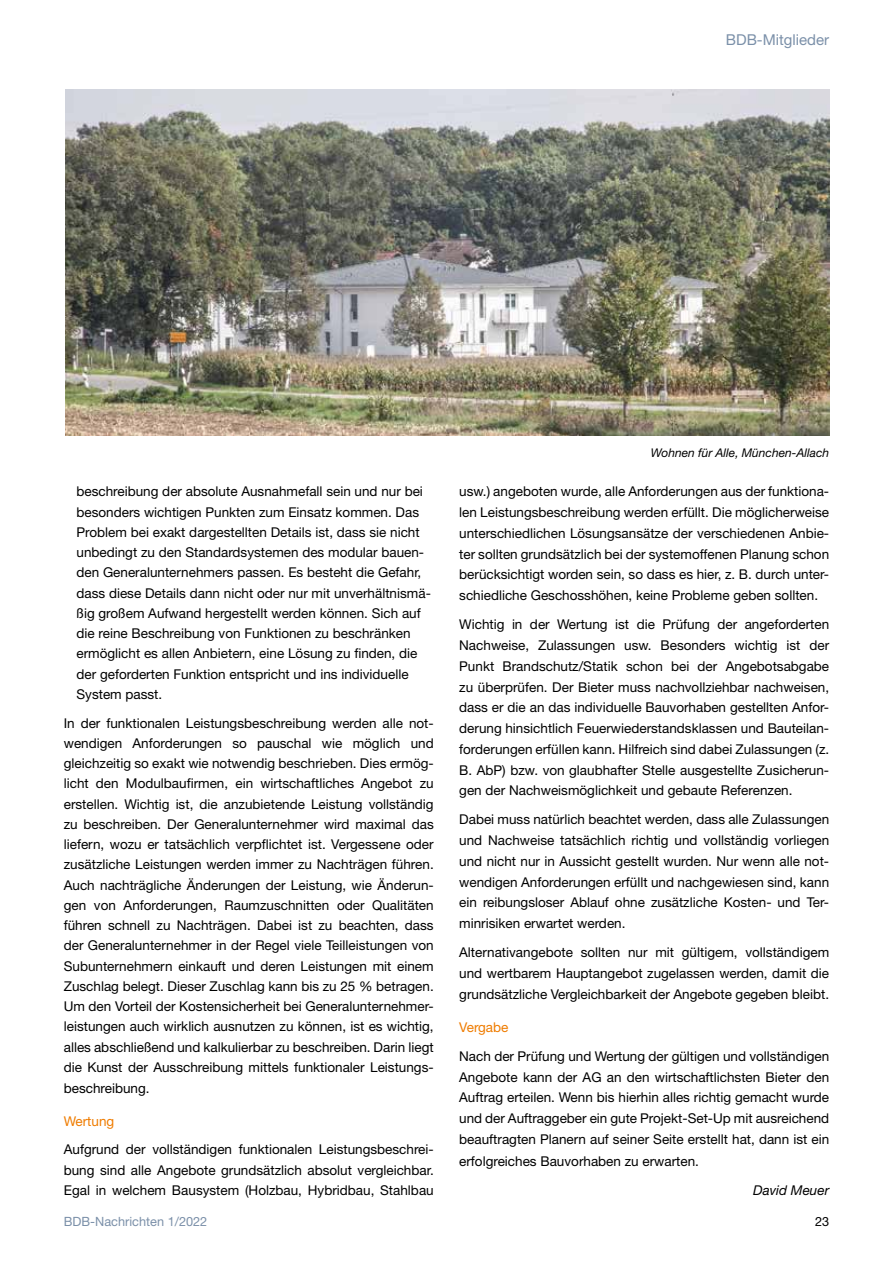
<style>
.page{position:relative;width:893px;height:1263px;background:#fff}
.page>*{position:absolute;margin:0;border:0;box-sizing:border-box;transform-origin:0 0}
.t1{font:15px "Helvetica Neue LT Std";color:#7b90a9}
.t2{font:13.5px/20.2px "Helvetica Neue LT Std";color:#000;text-align:justify}
.t3{font:13.5px "Helvetica Neue LT Std";color:#ef7c00}
.t4{font:italic 13.5px "Helvetica Neue LT Std";color:#000}
.t5{font:12.75px "Helvetica Neue LT Std";color:#7b90a9}
.t6{font:12.75px "Helvetica Neue LT Std";color:#000}
.t7{font:italic 12px "Helvetica Neue LT Std";color:#000}
</style>
<div class="page">
<img style="left:66px;top:89px;width:763px;height:347px">
<p class="t1" style="left:726px;top:30px;width:105px">BDB-Mitglieder</p>
<p class="t2" style="left:77px;top:481px;width:356px;text-align:left">beschreibung der absolute Ausnahmefall sein und nur bei besonders wichtigen Punkten zum Einsatz kommen. Das Problem bei exakt dargestellten Details ist, dass sie nicht unbedingt zu den Standardsystemen des modular bauen&shy;den Generalunternehmers passen. Es besteht die Gefahr, dass diese Details dann nicht oder nur mit unverhältnismä&shy;ßig großem Aufwand hergestellt werden können. Sich auf die reine Beschreibung von Funktionen zu beschränken ermöglicht es allen Anbietern, eine Lösung zu finden, die der geforderten Funktion entspricht und ins individuelle System passt.</p>
<p class="t2" style="left:64px;top:712px;width:371px">In der funktionalen Leistungsbeschreibung werden alle not&shy;wendigen Anforderungen so pauschal wie möglich und gleichzeitig so exakt wie notwendig beschrieben. Dies ermög&shy;licht den Modulbaufirmen, ein wirtschaftliches Angebot zu erstellen. Wichtig ist, die anzubietende Leistung vollständig zu beschreiben. Der Generalunternehmer wird maximal das liefern, wozu er tatsächlich verpflichtet ist. Vergessene oder zusätzliche Leistungen werden immer zu Nachträgen führen.<br>Auch nachträgliche Änderungen der Leistung, wie Änderun&shy;gen von Anforderungen, Raumzuschnitten oder Qualitäten führen schnell zu Nachträgen. Dabei ist zu beachten, dass der Generalunternehmer in der Regel viele Teilleistungen von Subunternehmern einkauft und deren Leistungen mit einem Zuschlag belegt. Dieser Zuschlag kann bis zu 25 % betragen.<br>Um den Vorteil der Kostensicherheit bei Generalunternehmer&shy;leistungen auch wirklich ausnutzen zu können, ist es wichtig, alles abschließend und kalkulierbar zu beschreiben. Darin liegt die Kunst der Ausschreibung mittels funktionaler Leistungs&shy;beschreibung.</p>
<p class="t3" style="left:64px;top:1113px;width:52px">Wertung</p>
<p class="t2" style="left:64px;top:1139px;width:371px">Aufgrund der vollständigen funktionalen Leistungsbeschrei&shy;bung sind alle Angebote grundsätzlich absolut vergleichbar.<br>Egal in welchem Bausystem (Holzbau, Hybridbau, Stahlbau</p>
<p class="t7" style="left:651px;top:446px;width:180px">Wohnen für Alle, München-Allach</p>
<p class="t2" style="left:459px;top:481px;width:371px;line-height:20.7px">usw.) angeboten wurde, alle Anforderungen aus der funktiona&shy;len Leistungsbeschreibung werden erfüllt. Die möglicherweise unterschiedlichen Lösungsansätze der verschiedenen Anbie&shy;ter sollten grundsätzlich bei der systemoffenen Planung schon berücksichtigt worden sein, so dass es hier, z. B. durch unter&shy;schiedliche Geschosshöhen, keine Probleme geben sollten.</p>
<p class="t2" style="left:459px;top:614px;width:371px;line-height:20.7px">Wichtig in der Wertung ist die Prüfung der angeforderten Nachweise, Zulassungen usw. Besonders wichtig ist der Punkt Brandschutz/Statik schon bei der Angebotsabgabe zu überprüfen. Der Bieter muss nachvollziehbar nachweisen, dass er die an das individuelle Bauvorhaben gestellten Anfor&shy;derung hinsichtlich Feuerwiederstandsklassen und Bauteilan&shy;forderungen erfüllen kann. Hilfreich sind dabei Zulassungen (z.<br>B. AbP) bzw. von glaubhafter Stelle ausgestellte Zusicherun&shy;gen der Nachweismöglichkeit und gebaute Referenzen.</p>
<p class="t2" style="left:459px;top:809px;width:371px;line-height:20.7px">Dabei muss natürlich beachtet werden, dass alle Zulassungen und Nachweise tatsächlich richtig und vollständig vorliegen und nicht nur in Aussicht gestellt wurden. Nur wenn alle not&shy;wendigen Anforderungen erfüllt und nachgewiesen sind, kann ein reibungsloser Ablauf ohne zusätzliche Kosten- und Ter&shy;minrisiken erwartet werden.</p>
<p class="t2" style="left:459px;top:942px;width:371px;line-height:20.7px">Alternativangebote sollten nur mit gültigem, vollständigem und wertbarem Hauptangebot zugelassen werden, damit die grundsätzliche Vergleichbarkeit der Angebote gegeben bleibt.</p>
<p class="t3" style="left:459px;top:1019px;width:51px">Vergabe</p>
<p class="t2" style="left:459px;top:1045px;width:371px;line-height:21px">Nach der Prüfung und Wertung der gültigen und vollständigen Angebote kann der AG an den wirtschaftlichsten Bieter den Auftrag erteilen. Wenn bis hierhin alles richtig gemacht wurde und der Auftraggeber ein gute Projekt-Set-Up mit ausreichend beauftragten Planern auf seiner Seite erstellt hat, dann ist ein erfolgreiches Bauvorhaben zu erwarten.</p>
<p class="t4" style="left:753px;top:1182px;width:78px">David Meuer</p>
<p class="t5" style="left:64px;top:1214px;width:145px">BDB-Nachrichten 1/2022</p>
<p class="t6" style="left:815px;top:1214px;width:16px">23</p>
</div>
